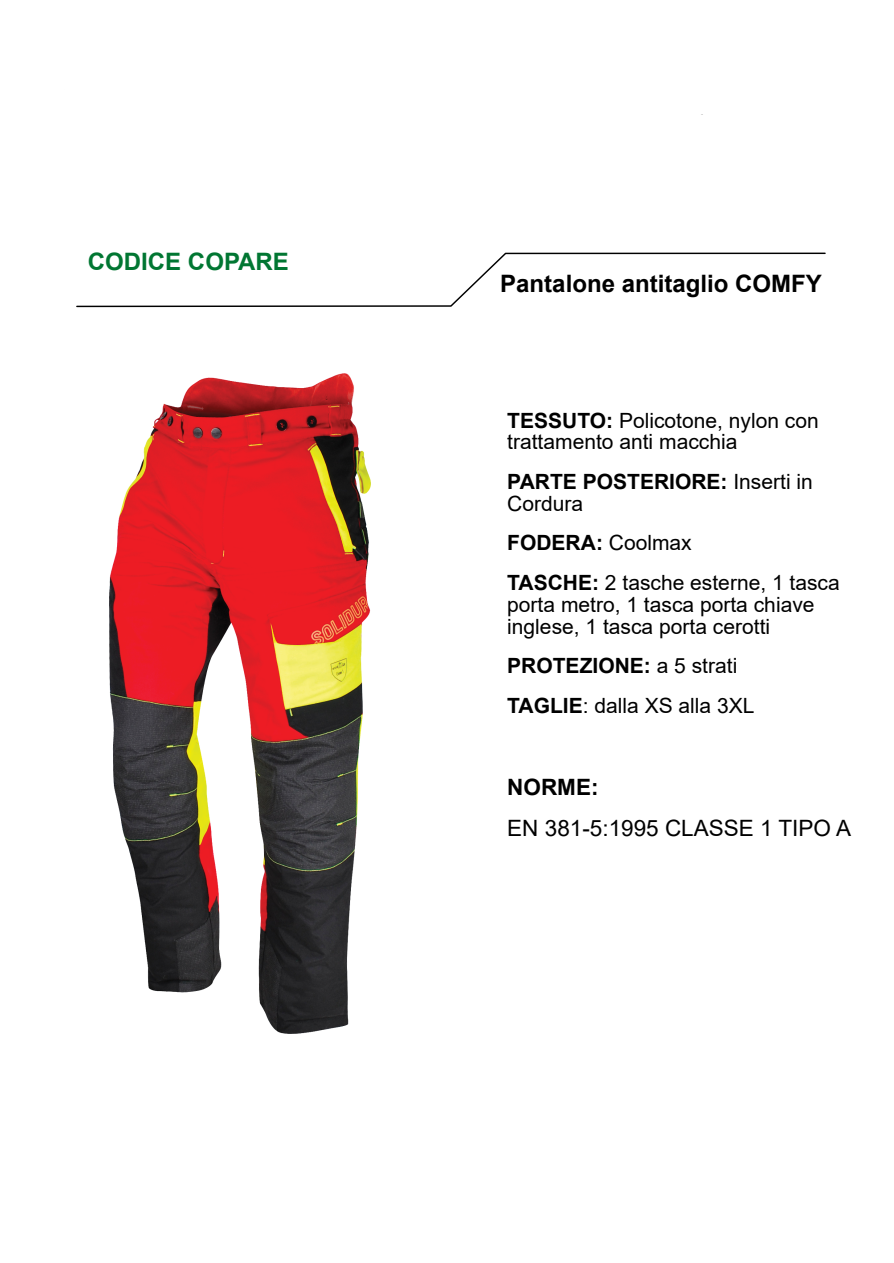
<style>
.page{position:relative;width:894px;height:1263px;background:#fff}
.page>*{position:absolute;margin:0;border:0;box-sizing:border-box;transform-origin:0 0}
.t1{font:700 24px "Arial";color:#000}
.t2{font:700 24px "Arial";color:#017632}
.t3{font:22.5px "Arial";color:#000}
.t4{font:700 22.5px "Arial";color:#000}
.t5{font:21px/21.8px "Arial";color:#000}
.t6{font:700 21px/21.8px "Arial";color:#000}
.s1{font-weight:700}
.s2{font-weight:400}
</style>
<div class="page">
<svg style="left:76px;top:252px;width:750px;height:56px"></svg>
<img style="left:110px;top:373px;width:260px;height:660px">
<p class="t2" style="left:88px;top:253px;width:202px">CODICE COPARE</p>
<p class="t1" style="left:500px;top:274px;width:323px">Pantalone antitaglio COMFY</p>
<p class="t5" style="left:507px;top:411px;width:313px"><span class="s1">TESSUTO:</span> Policotone, nylon con trattamento anti macchia</p>
<p class="t6" style="left:507px;top:473px;width:307px">PARTE POSTERIORE: <span class="s2">Inserti in<br>Cordura</span></p>
<p class="t5" style="left:507px;top:525px;width:334px;line-height:39.8px"><span class="s1">FODERA:</span> Coolmax<br><span class="s1">TASCHE:</span> 2 tasche esterne, 1 tasca</p>
<p class="t5" style="left:507px;top:595px;width:309px">porta metro, 1 tasca porta chiave inglese, 1 tasca porta cerotti</p>
<p class="t5" style="left:507px;top:648px;width:249px;line-height:39.8px"><span class="s1">PROTEZIONE:</span> a 5 strati<br><span class="s1">TAGLIE</span>: dalla XS alla 3XL</p>
<p class="t4" style="left:507px;top:778px;width:93px">NORME:</p>
<p class="t3" style="left:507px;top:819px;width:345px">EN 381-5:1995 CLASSE 1 TIPO A</p>
</div>
